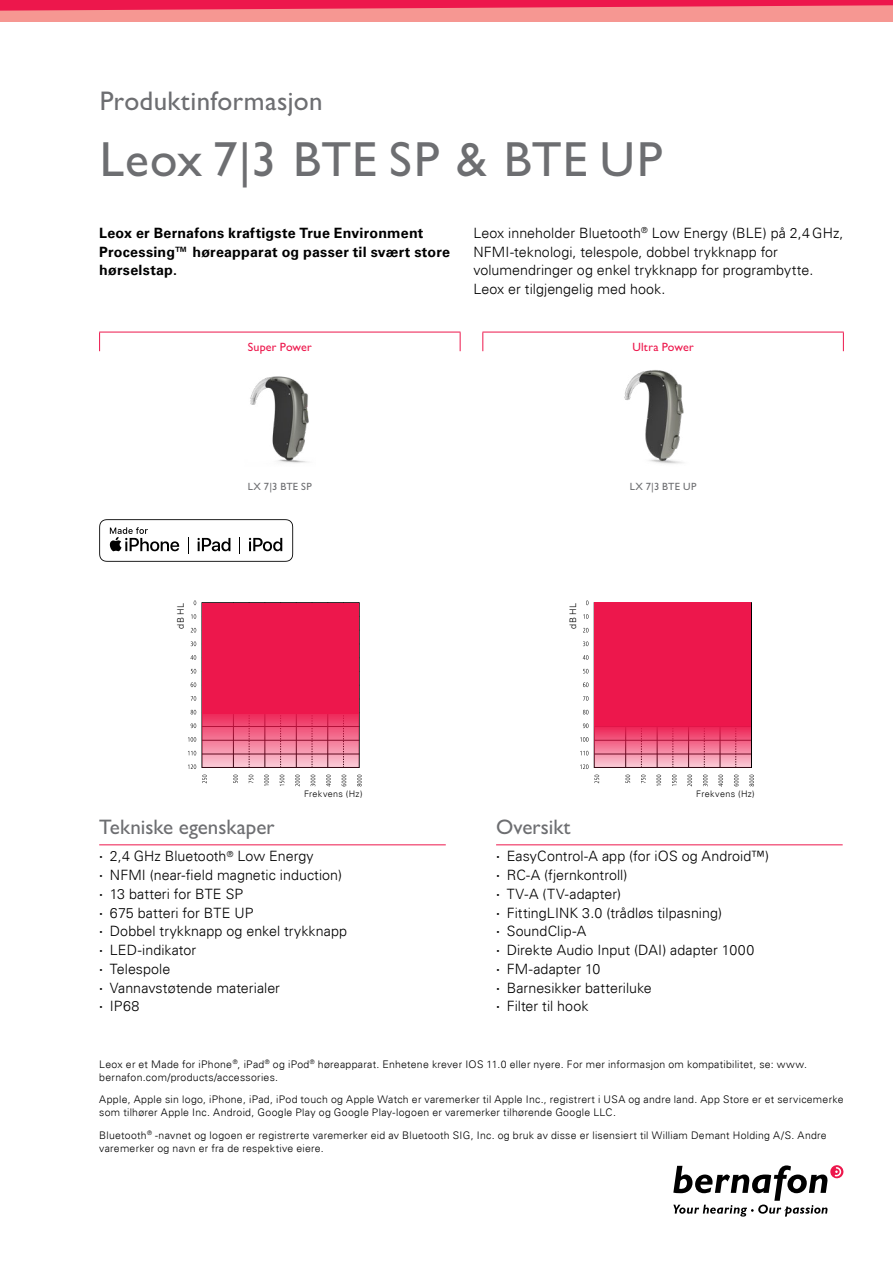
<style>
.page{position:relative;width:893px;height:1263px;background:#fff}
.page>*{position:absolute;margin:0;border:0;box-sizing:border-box;transform-origin:0 0}
.t1{font:500 49.5px "Gill Sans MT Pro";letter-spacing:.02em;color:#6d6e71}
.t2{font:500 27px "Gill Sans MT Pro";letter-spacing:.01em;color:#6d6e71}
.t3{font:500 21px "Gill Sans MT Pro";color:#6d6e71}
.t4{font:300 14.25px/18.8px "Univers Com 45";letter-spacing:.005em;color:#000}
.t5{font:700 14.25px/18.8px "Univers Com 65";letter-spacing:.015em;color:#000}
.t6{font:500 12px "Gill Sans MT Pro";letter-spacing:.015em;color:#ed174c}
.t7{font:300 10.5px/13.5px "Univers Com 45";letter-spacing:.025em;color:#000}
.t8{font:500 10.5px "Gill Sans MT Pro";letter-spacing:.03em;color:#6d6e71}
.t9{font:300 9px "Univers Com 45";letter-spacing:.035em;color:#000}
.s1{font-family:"Univers Com 65";font-weight:700}
</style>
<div class="page">
<svg style="left:191px;top:614px;width:5px;height:5px"></svg>
<svg style="left:191px;top:628px;width:5px;height:4px"></svg>
<svg style="left:191px;top:641px;width:5px;height:5px"></svg>
<svg style="left:191px;top:655px;width:5px;height:5px"></svg>
<svg style="left:191px;top:669px;width:5px;height:4px"></svg>
<svg style="left:191px;top:682px;width:5px;height:5px"></svg>
<svg style="left:191px;top:696px;width:5px;height:5px"></svg>
<svg style="left:191px;top:710px;width:5px;height:4px"></svg>
<svg style="left:191px;top:723px;width:5px;height:5px"></svg>
<svg style="left:188px;top:737px;width:8px;height:5px"></svg>
<svg style="left:188px;top:751px;width:8px;height:4px"></svg>
<svg style="left:188px;top:764px;width:8px;height:5px"></svg>
<svg style="left:202px;top:775px;width:5px;height:8px"></svg>
<svg style="left:233px;top:775px;width:5px;height:8px"></svg>
<svg style="left:249px;top:775px;width:4px;height:8px"></svg>
<svg style="left:264px;top:775px;width:5px;height:11px"></svg>
<svg style="left:280px;top:775px;width:4px;height:11px"></svg>
<svg style="left:295px;top:775px;width:5px;height:11px"></svg>
<svg style="left:311px;top:775px;width:4px;height:11px"></svg>
<svg style="left:326px;top:775px;width:5px;height:11px"></svg>
<svg style="left:342px;top:775px;width:4px;height:11px"></svg>
<svg style="left:357px;top:775px;width:5px;height:11px"></svg>
<div style="left:202px;top:603px;width:157px;height:110px;background:#ed174c"></div>
<svg style="left:202px;top:713px;width:157px;height:54px;background:#e96d8c"></svg>
<hr style="left:99px;top:332px;width:361px;height:1px;background:#ed174c">
<svg style="left:99px;top:332px;width:1px;height:19px"></svg>
<svg style="left:460px;top:332px;width:1px;height:19px"></svg>
<hr style="left:482px;top:332px;width:362px;height:1px;background:#ed174c">
<svg style="left:482px;top:332px;width:1px;height:19px"></svg>
<svg style="left:843px;top:332px;width:1px;height:19px"></svg>
<img style="left:250px;top:376px;width:59px;height:87px">
<img style="left:624px;top:370px;width:60px;height:94px">
<svg style="left:99px;top:519px;width:194px;height:43px"></svg>
<svg style="left:583px;top:614px;width:5px;height:5px"></svg>
<svg style="left:583px;top:628px;width:5px;height:4px"></svg>
<svg style="left:583px;top:641px;width:5px;height:5px"></svg>
<svg style="left:583px;top:655px;width:5px;height:5px"></svg>
<svg style="left:583px;top:669px;width:5px;height:4px"></svg>
<svg style="left:583px;top:682px;width:5px;height:5px"></svg>
<svg style="left:583px;top:696px;width:5px;height:5px"></svg>
<svg style="left:583px;top:710px;width:5px;height:4px"></svg>
<svg style="left:583px;top:723px;width:5px;height:5px"></svg>
<svg style="left:580px;top:737px;width:8px;height:5px"></svg>
<svg style="left:580px;top:751px;width:8px;height:4px"></svg>
<svg style="left:580px;top:764px;width:8px;height:5px"></svg>
<svg style="left:594px;top:775px;width:5px;height:8px"></svg>
<svg style="left:625px;top:775px;width:5px;height:8px"></svg>
<svg style="left:641px;top:775px;width:5px;height:8px"></svg>
<svg style="left:656px;top:775px;width:5px;height:11px"></svg>
<svg style="left:672px;top:775px;width:5px;height:11px"></svg>
<svg style="left:687px;top:775px;width:5px;height:11px"></svg>
<svg style="left:703px;top:775px;width:5px;height:11px"></svg>
<svg style="left:718px;top:775px;width:5px;height:11px"></svg>
<svg style="left:734px;top:775px;width:4px;height:11px"></svg>
<svg style="left:749px;top:775px;width:5px;height:11px"></svg>
<div style="left:594px;top:603px;width:157px;height:123px;background:#ed174c"></div>
<svg style="left:594px;top:726px;width:157px;height:41px;background:#e96b8a"></svg>
<svg style="left:673px;top:1165px;width:170px;height:51px"></svg>
<div style="left:0;top:0;width:893px;height:21px;background:#f69792"></div>
<svg style="left:0;top:0;width:893px;height:11px"></svg>
<hr style="left:99px;top:844px;width:347px;height:1px;background:#ed174c">
<hr style="left:496px;top:844px;width:347px;height:1px;background:#ed174c">
<h2 class="t2" style="left:100px;top:85px;width:224px">Produktinformasjon</h2>
<h1 class="t1" style="left:100px;top:130px;width:564px">Leox 7|3 BTE SP &amp; BTE UP</h1>
<p class="t5" style="left:99px;top:223px;width:352px">Leox er Bernafons kraftigste True Environment<br>Processing™ høreapparat og passer til svært store hørselstap.</p>
<p class="t4" style="left:473px;top:223px;width:371px">Leox inneholder Bluetooth<sup>®</sup> Low Energy (BLE) på 2,4 GHz, NFMI-teknologi, telespole, dobbel trykknapp for volumendringer og enkel trykknapp for programbytte.<br>Leox er tilgjengelig med hook.</p>
<p class="t6" style="left:248px;top:340px;width:66px">Super Power</p>
<p class="t6" style="left:632px;top:340px;width:63px">Ultra Power</p>
<p class="t9" style="left:175px;top:629px;width:28px;rotate:-90deg">dB HL</p>
<p class="t8" style="left:248px;top:481px;width:65px">LX 7|3 BTE SP</p>
<p class="t8" style="left:630px;top:481px;width:68px">LX 7|3 BTE UP</p>
<p class="t9" style="left:567px;top:629px;width:28px;rotate:-90deg">dB HL</p>
<p class="t9" style="left:304px;top:788px;width:60px">Frekvens (Hz)</p>
<p class="t9" style="left:696px;top:788px;width:60px">Frekvens (Hz)</p>
<h3 class="t3" style="left:99px;top:814px;width:177px">Tekniske egenskaper</h3>
<p class="t4" style="left:99px;top:847px;width:249px"><span class="s1">·</span> 2,4 GHz Bluetooth<sup>®</sup> Low Energy<br><span class="s1">·</span> NFMI (near-field magnetic induction) <span class="s1">·</span> 13 batteri for BTE SP<br><span class="s1">·</span> 675 batteri for BTE UP<br><span class="s1">·</span> Dobbel trykknapp og enkel trykknapp <span class="s1">·</span> LED-indikator<br><span class="s1">·</span> Telespole<br><span class="s1">·</span> Vannavstøtende materialer<br><span class="s1">·</span> IP68</p>
<h3 class="t3" style="left:496px;top:814px;width:76px">Oversikt</h3>
<p class="t4" style="left:496px;top:847px;width:275px"><span class="s1">·</span> EasyControl-A app (for iOS og Android™) <span class="s1">·</span> RC-A (fjernkontroll)<br><span class="s1">·</span> TV-A (TV-adapter)<br><span class="s1">·</span> FittingLINK 3.0 (trådløs tilpasning)<br><span class="s1">·</span> SoundClip-A<br><span class="s1">·</span> Direkte Audio Input (DAI) adapter 1000<br><span class="s1">·</span> FM-adapter 10<br><span class="s1">·</span> Barnesikker batteriluke<br><span class="s1">·</span> Filter til hook</p>
<p class="t7" style="left:99px;top:1057px;width:709px">Leox er et Made for iPhone<sup>®</sup>, iPad<sup>®</sup> og iPod<sup>®</sup> høreapparat. Enhetene krever IOS 11.0 eller nyere. For mer informasjon om kompatibilitet, se: www. bernafon.com/products/accessories.</p>
<p class="t7" style="left:99px;top:1092px;width:746px">Apple, Apple sin logo, iPhone, iPad, iPod touch og Apple Watch er varemerker til Apple Inc., registrert i USA og andre land. App Store er et servicemerke som tilhører Apple Inc. Android, Google Play og Google Play-logoen er varemerker tilhørende Google LLC.</p>
<p class="t7" style="left:99px;top:1128px;width:729px">Bluetooth<sup>®</sup> -navnet og logoen er registrerte varemerker eid av Bluetooth SIG, Inc. og bruk av disse er lisensiert til William Demant Holding A/S. Andre varemerker og navn er fra de respektive eiere.</p>
</div>
